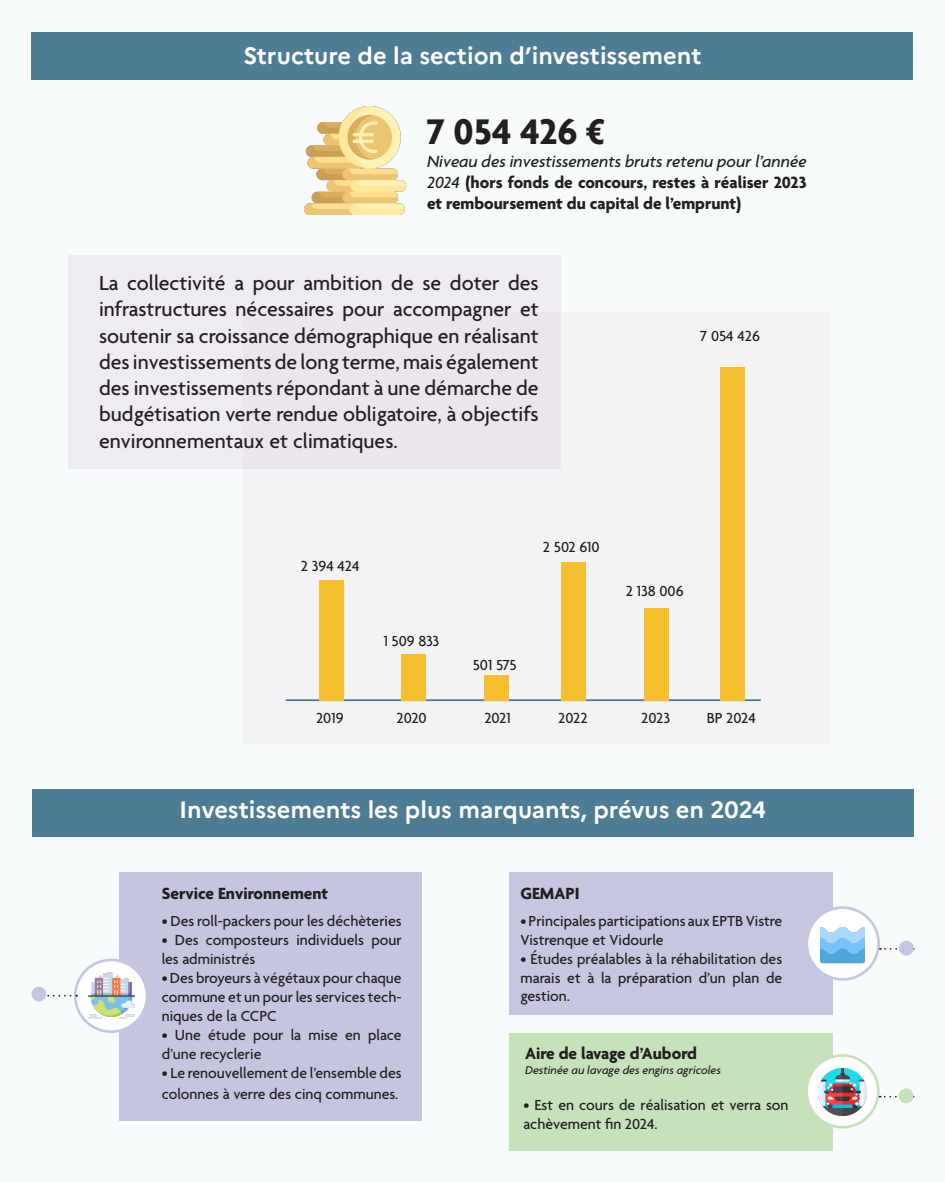
<style>
.page{position:relative;width:945px;height:1182px;background:#fff}
.page>*{position:absolute;margin:0;border:0;box-sizing:border-box;transform-origin:0 0}
.t1{font:700 38.5px "Agenda";color:#231f20}
.t2{font:700 23.62px "Marianne";color:#fff}
.t3{font:500 21.88px/26.2px "Agenda";color:#231f20;text-align:justify}
.t4{font:700 17.5px/21px "Agenda";color:#231f20;text-align:justify}
.t5{font:500 15.75px/18.9px "Agenda";color:#231f20}
.t6{font:italic 500 12.25px "Agenda";color:#231f20}
.s1{font-weight:500;font-style:italic}
</style>
<div class="page">
<div style="left:0;top:0;width:945px;height:1181px;background:#f7fbfb"></div>
<div style="left:32px;top:32px;width:882px;height:48px;background:#477991"></div>
<div style="left:32px;top:788px;width:882px;height:48px;background:#477991"></div>
<img style="left:304px;top:107px;width:103px;height:108px">
<div style="left:243px;top:312px;width:588px;height:432px;background:#f3f3f5"></div>
<hr style="left:286px;top:699px;width:475px;height:2px;background:#477991">
<div style="left:319px;top:580px;width:24px;height:120px;background:#f5bf30"></div>
<svg style="left:402px;top:654px;width:24px;height:46px"></svg>
<svg style="left:484px;top:675px;width:25px;height:25px"></svg>
<div style="left:561px;top:562px;width:24px;height:139px;background:#f5bf30"></div>
<div style="left:644px;top:608px;width:24px;height:93px;background:#f5bf30"></div>
<div style="left:720px;top:367px;width:25px;height:334px;background:#f5bf30"></div>
<div style="left:68px;top:255px;width:493px;height:214px;background:#efebf2"></div>
<div style="left:119px;top:872px;width:302px;height:248px;background:#c5c5e2"></div>
<div style="left:509px;top:872px;width:323px;height:142px;background:#c6c6e2"></div>
<div style="left:509px;top:1032px;width:324px;height:118px;background:#c6e2bb"></div>
<div style="left:75px;top:959px;width:72px;height:72px;background:#fff;border-radius:50%"></div>
<div style="left:74px;top:958px;width:74px;height:74px;border:3px solid #c6c6e2;border-radius:50%"></div>
<div style="left:807px;top:907px;width:72px;height:72px;background:#fff;border-radius:50%"></div>
<div style="left:806px;top:906px;width:74px;height:74px;border:3px solid #c6c6e2;border-radius:50%"></div>
<svg style="left:807px;top:1055px;width:71px;height:72px"></svg>
<div style="left:805px;top:1053px;width:75px;height:75px;border:3px solid #c6e2bb;border-radius:50%"></div>
<svg style="left:46px;top:994px;width:31px;height:2px"></svg>
<svg style="left:880px;top:1095px;width:19px;height:2px"></svg>
<div style="left:32px;top:986px;width:14px;height:15px;background:#c6c6e2;border-radius:50%"></div>
<div style="left:899px;top:940px;width:15px;height:15px;background:#c6c6e2;border-radius:50%"></div>
<div style="left:899px;top:1088px;width:15px;height:15px;background:#c6e2bb;border-radius:50%"></div>
<img style="left:89px;top:972px;width:46px;height:46px">
<img style="left:821px;top:927px;width:44px;height:37px">
<img style="left:819px;top:1068px;width:47px;height:47px">
<p class="t2" style="left:243px;top:38px;width:460px">Structure de la section d’investissement</p>
<p class="t1" style="left:427px;top:111px;width:180px">7 054 426 €</p>
<p class="t4" style="left:427px;top:152px;width:381px"><span class="s1">Niveau des investissements bruts retenu pour l’année 2024</span> (hors fonds de concours, restes à réaliser 2023 et remboursement du capital de l’emprunt)</p>
<p class="t3" style="left:99px;top:271px;width:441px">La collectivité a pour ambition de se doter des infrastructures nécessaires pour accompagner et soutenir sa croissance démographique en réalisant des investissements de long terme, mais également des investissements répondant à une démarche de budgétisation verte rendue obligatoire, à objectifs environnementaux et climatiques.</p>
<p class="t5" style="left:700px;top:327px;width:61px">7 054 426</p>
<p class="t5" style="left:301px;top:557px;width:60px">2 394 424</p>
<p class="t5" style="left:384px;top:632px;width:57px">1 509 833</p>
<p class="t5" style="left:473px;top:656px;width:45px">501 575</p>
<p class="t5" style="left:543px;top:538px;width:58px">2 502 610</p>
<p class="t5" style="left:626px;top:582px;width:59px">2 138 006</p>
<p class="t5" style="left:316px;top:709px;width:29px">2019</p>
<p class="t5" style="left:396px;top:709px;width:32px">2020</p>
<p class="t5" style="left:484px;top:709px;width:28px">2021</p>
<p class="t5" style="left:558px;top:709px;width:31px">2022</p>
<p class="t5" style="left:641px;top:709px;width:30px">2023</p>
<p class="t5" style="left:707px;top:709px;width:51px">BP 2024</p>
<p class="t2" style="left:179px;top:791px;width:588px">Investissements les plus marquants, prévus en 2024</p>
<p class="t4" style="left:162px;top:883px;width:168px">Service Environnement</p>
<p class="t4" style="left:520px;top:883px;width:61px">GEMAPI</p>
<p class="t5" style="left:162px;top:912px;width:241px">• Des roll-packers pour les déchèteries</p>
<p class="t5" style="left:162px;top:931px;width:241px">• Des composteurs individuels pour les administrés</p>
<p class="t5" style="left:162px;top:969px;width:241px;text-align:justify">• Des broyeurs à végétaux pour chaque commune et un pour les services tech&shy;niques de la CCPC</p>
<p class="t5" style="left:162px;top:1026px;width:241px">• Une étude pour la mise en place d’une recyclerie</p>
<p class="t5" style="left:162px;top:1062px;width:241px;line-height:21px">• Le renouvellement de l’ensemble des colonnes à verre des cinq communes.</p>
<p class="t5" style="left:520px;top:912px;width:263px">• Principales participations aux EPTB Vistre<br>Vistrenque et Vidourle</p>
<p class="t5" style="left:520px;top:949px;width:263px;text-align:justify">• Études préalables à la réhabilitation des marais et à la préparation d’un plan de gestion.</p>
<p class="t4" style="left:525px;top:1044px;width:173px">Aire de lavage d’Aubord</p>
<p class="t6" style="left:525px;top:1063px;width:197px">Destinée au lavage des engins agricoles</p>
<p class="t5" style="left:523px;top:1096px;width:267px">• Est en cours de réalisation et verra son achèvement fin 2024.</p>
</div>
